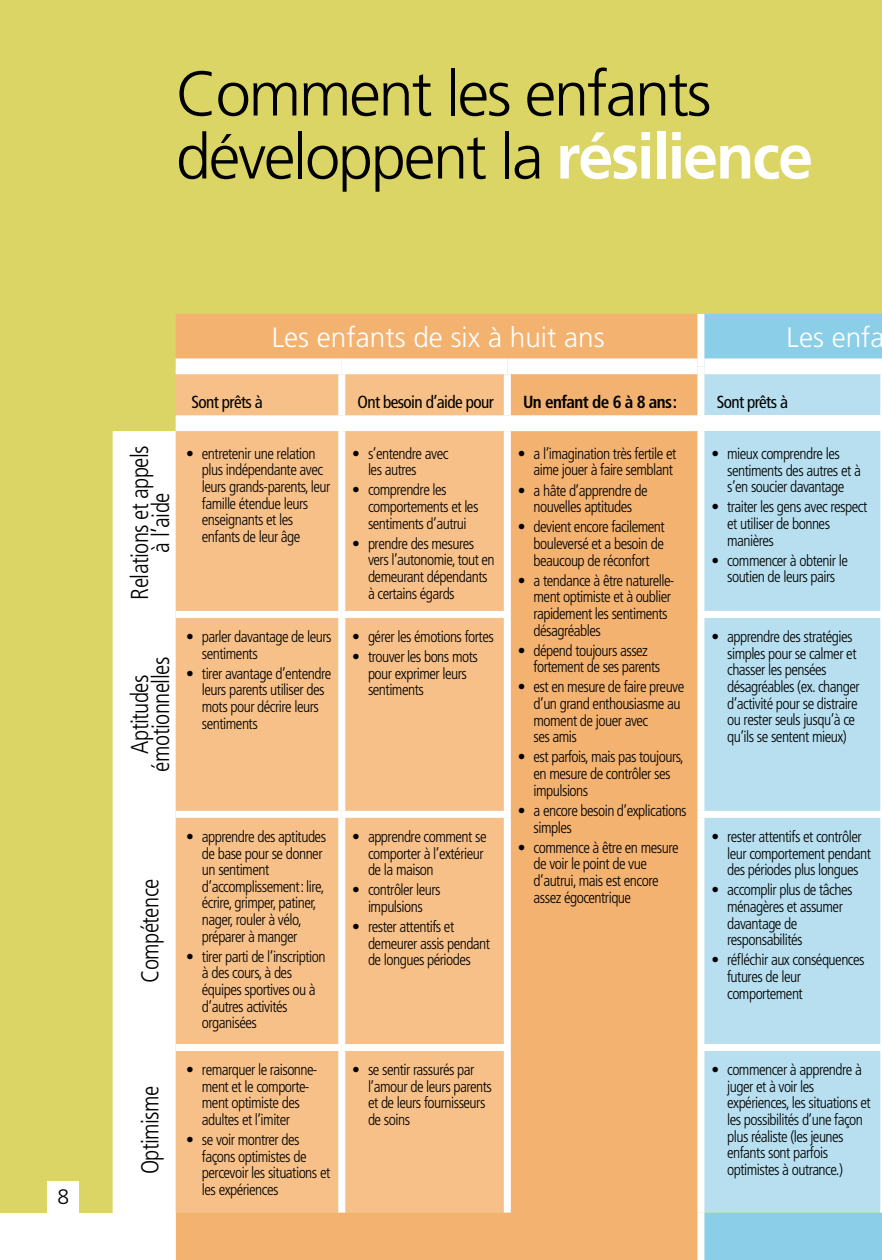
<style>
.page{position:relative;width:882px;height:1260px;background:#fff}
.page>*{position:absolute;margin:0;border:0;box-sizing:border-box;transform-origin:0 0}
.t1{font:300 63px/63px "Frutiger";letter-spacing:-.035em;color:#000}
.t2{font:300 28px "Frutiger";color:#fff}
.t3{font:300 condensed 24.5px/21px "Frutiger";letter-spacing:-.025em;color:#000;text-align:center}
.t4{font:300 21px "Frutiger";color:#000}
.t5{font:condensed 17.5px "Frutiger";letter-spacing:-.035em;color:#000}
.t6{font:700 condensed 17.5px "Frutiger";letter-spacing:-.035em;color:#000}
.t7{font:300 condensed 15.75px/16.6px "Frutiger";letter-spacing:-.035em;color:#000}
.s1{font-weight:700;color:#fff}
</style>
<div class="page">
<div style="left:0;top:0;width:882px;height:1213px;background:#dbd566"></div>
<div style="left:48px;top:1181px;width:31px;height:32px;background:#fff"></div>
<div style="left:176px;top:314px;width:521px;height:101px;background:#f3b270"></div>
<div style="left:704px;top:314px;width:178px;height:946px;background:#8acee7"></div>
<div style="left:176px;top:374px;width:328px;height:41px;background:#f6c088"></div>
<div style="left:704px;top:374px;width:176px;height:839px;background:#b7dfef"></div>
<svg style="left:113px;top:415px;width:584px;height:845px;background:#f5c28e"></svg>
<div style="left:701px;top:415px;width:181px;height:16px;background:#fff"></div>
<div style="left:176px;top:358px;width:166px;height:16px;background:#fff"></div>
<div style="left:342px;top:358px;width:165px;height:16px;background:#fff"></div>
<div style="left:507px;top:358px;width:190px;height:16px;background:#fff"></div>
<div style="left:704px;top:358px;width:178px;height:16px;background:#fff"></div>
<div style="left:338px;top:431px;width:7px;height:180px;background:#fff"></div>
<div style="left:504px;top:431px;width:7px;height:180px;background:#fff"></div>
<div style="left:176px;top:611px;width:166px;height:7px;background:#fff"></div>
<div style="left:342px;top:611px;width:169px;height:7px;background:#fff"></div>
<div style="left:338px;top:618px;width:7px;height:193px;background:#fff"></div>
<div style="left:504px;top:618px;width:7px;height:193px;background:#fff"></div>
<div style="left:176px;top:811px;width:166px;height:7px;background:#fff"></div>
<div style="left:342px;top:811px;width:169px;height:7px;background:#fff"></div>
<div style="left:338px;top:818px;width:7px;height:226px;background:#fff"></div>
<div style="left:504px;top:818px;width:7px;height:226px;background:#fff"></div>
<div style="left:176px;top:1044px;width:166px;height:7px;background:#fff"></div>
<div style="left:342px;top:1044px;width:169px;height:7px;background:#fff"></div>
<div style="left:338px;top:1051px;width:7px;height:162px;background:#fff"></div>
<div style="left:504px;top:1051px;width:7px;height:162px;background:#fff"></div>
<div style="left:338px;top:374px;width:7px;height:41px;background:#fff"></div>
<div style="left:504px;top:374px;width:7px;height:41px;background:#fff"></div>
<hr style="left:880px;top:431px;width:2px;height:180px;background:#fff">
<div style="left:697px;top:611px;width:185px;height:7px;background:#fff"></div>
<hr style="left:880px;top:618px;width:2px;height:193px;background:#fff">
<div style="left:697px;top:811px;width:185px;height:7px;background:#fff"></div>
<hr style="left:880px;top:818px;width:2px;height:226px;background:#fff">
<div style="left:697px;top:1044px;width:185px;height:7px;background:#fff"></div>
<hr style="left:880px;top:1051px;width:2px;height:162px;background:#fff">
<hr style="left:880px;top:374px;width:2px;height:41px;background:#fff">
<div style="left:697px;top:314px;width:7px;height:52px;background:#fff"></div>
<div style="left:697px;top:366px;width:7px;height:49px;background:#fff"></div>
<div style="left:697px;top:415px;width:7px;height:16px;background:#fff"></div>
<div style="left:697px;top:431px;width:7px;height:180px;background:#fff"></div>
<div style="left:697px;top:618px;width:7px;height:193px;background:#fff"></div>
<div style="left:697px;top:818px;width:7px;height:226px;background:#fff"></div>
<div style="left:697px;top:1051px;width:7px;height:162px;background:#fff"></div>
<h3 class="t4" style="left:58px;top:1185px;width:13px">8</h3>
<h1 class="t1" style="left:176px;top:63px;width:639px">Comment les enfants développent la <span class="s1">résilience</span></h1>
<h2 class="t2" style="left:272px;top:321px;width:334px">Les enfants de six à huit ans</h2>
<h2 class="t2" style="left:787px;top:321px;width:99px">Les enfa</h2>
<p class="t5" style="left:191px;top:392px;width:73px">Sont prêts à</p>
<p class="t5" style="left:358px;top:392px;width:138px">Ont besoin d’aide pour</p>
<p class="t6" style="left:523px;top:392px;width:156px">Un enfant de 6 à 8 ans:</p>
<p class="t5" style="left:717px;top:392px;width:73px">Sont prêts à</p>
<h3 class="t3" style="left:129px;top:600px;width:156px;rotate:-90deg">Relations et appels à l’aide</h3>
<p class="t7" style="left:202px;top:445px;width:130px;text-indent:-16px">• entretenir une relation plus indépendante avec leurs grands-parents, leur famille étendue leurs enseignants et les enfants de leur âge</p>
<p class="t7" style="left:368px;top:445px;width:82px;text-indent:-16px">• s’entendre avec les autres</p>
<p class="t7" style="left:368px;top:482px;width:112px;text-indent:-16px">• comprendre les comportements et les sentiments d’autrui</p>
<p class="t7" style="left:368px;top:535px;width:128px;text-indent:-16px">• prendre des mesures vers l’autonomie, tout en demeurant dépendants à certains égards</p>
<h3 class="t3" style="left:129px;top:772px;width:116px;rotate:-90deg">Aptitudes émotionnelles</h3>
<p class="t7" style="left:202px;top:628px;width:131px;text-indent:-16px">• parler davantage de leurs sentiments</p>
<p class="t7" style="left:202px;top:665px;width:131px;text-indent:-16px">• tirer avantage d’entendre leurs parents utiliser des mots pour décrire leurs sentiments</p>
<p class="t7" style="left:352px;top:628px;width:143px">• gérer les émotions fortes</p>
<p class="t7" style="left:368px;top:649px;width:111px;text-indent:-16px">• trouver les bons mots pour exprimer leurs sentiments</p>
<h3 class="t3" style="left:140px;top:983px;width:105px;rotate:-90deg">Compétence</h3>
<p class="t7" style="left:202px;top:828px;width:126px;text-indent:-16px">• apprendre des aptitudes de base pour se donner un sentiment d’accomplissement: lire, écrire, grimper, patiner, nager, rouler à vélo, préparer à manger</p>
<p class="t7" style="left:202px;top:948px;width:125px;text-indent:-16px">• tirer parti de l’inscription à des cours, à des équipes sportives ou à d’autres activités organisées</p>
<p class="t7" style="left:368px;top:828px;width:120px;text-indent:-16px">• apprendre comment se comporter à l’extérieur de la maison</p>
<p class="t7" style="left:352px;top:882px;width:90px;text-align:center">• contrôler leurs impulsions</p>
<p class="t7" style="left:368px;top:919px;width:124px;text-indent:-16px">• rester attentifs et demeurer assis pendant de longues périodes</p>
<p class="t7" style="left:518px;top:445px;width:160px;text-align:right">• a l’imagination très fertile et aime jouer à faire semblant</p>
<p class="t7" style="left:518px;top:482px;width:131px;text-align:center">• a hâte d’apprendre de nouvelles aptitudes</p>
<p class="t7" style="left:534px;top:519px;width:133px;text-align:justify;text-indent:-16px">• devient encore facilement bouleversé et a besoin de beaucoup de réconfort</p>
<p class="t7" style="left:534px;top:572px;width:142px;text-indent:-16px">• a tendance à être naturelle&shy;ment optimiste et à oublier rapidement les sentiments désagréables</p>
<p class="t7" style="left:534px;top:642px;width:128px;text-indent:-16px">• dépend toujours assez fortement de ses parents</p>
<p class="t7" style="left:534px;top:679px;width:152px;text-indent:-16px">• est en mesure de faire preuve d’un grand enthousiasme au moment de jouer avec<br>ses amis</p>
<p class="t7" style="left:534px;top:749px;width:152px;text-indent:-16px">• est parfois, mais pas toujours, en mesure de contrôler ses impulsions</p>
<p class="t7" style="left:534px;top:802px;width:155px;text-indent:-16px">• a encore besoin d’explications simples</p>
<p class="t7" style="left:534px;top:839px;width:147px;text-indent:-16px">• commence à être en mesure de voir le point de vue d’autrui, mais est encore assez égocentrique</p>
<p class="t7" style="left:727px;top:445px;width:135px;text-indent:-16px">• mieux comprendre les sentiments des autres et à s’en soucier davantage</p>
<p class="t7" style="left:727px;top:499px;width:142px;text-indent:-16px">• traiter les gens avec respect et utiliser de bonnes manières</p>
<p class="t7" style="left:711px;top:552px;width:138px;text-align:center">• commencer à obtenir le soutien de leurs pairs</p>
<p class="t7" style="left:727px;top:629px;width:134px;text-indent:-16px">• apprendre des stratégies simples pour se calmer et chasser les pensées désagréables (ex. changer d’activité pour se distraire ou rester seuls jusqu’à ce qu’ils se sentent mieux)</p>
<p class="t7" style="left:727px;top:829px;width:145px;text-indent:-16px">• rester attentifs et contrôler leur comportement pendant des périodes plus longues</p>
<p class="t7" style="left:727px;top:882px;width:127px;text-indent:-16px">• accomplir plus de tâches ménagères et assumer davantage de responsabilités</p>
<p class="t7" style="left:727px;top:952px;width:139px;text-indent:-16px">• réfléchir aux conséquences futures de leur comportement</p>
<h3 class="t3" style="left:140px;top:1174px;width:90px;rotate:-90deg">Optimisme</h3>
<p class="t7" style="left:202px;top:1062px;width:117px;text-indent:-16px">• remarquer le raisonne&shy;ment et le comporte&shy;ment optimiste des adultes et l’imiter</p>
<p class="t7" style="left:202px;top:1132px;width:130px;text-indent:-16px">• se voir montrer des façons optimistes de percevoir les situations et les expériences</p>
<p class="t7" style="left:368px;top:1062px;width:125px;text-indent:-16px">• se sentir rassurés par l’amour de leurs parents et de leurs fournisseurs de soins</p>
<p class="t7" style="left:727px;top:1062px;width:145px;text-indent:-16px">• commencer à apprendre à juger et à voir les expériences, les situations et les possibilités d’une façon plus réaliste (les jeunes enfants sont parfois optimistes à outrance.)</p>
</div>
